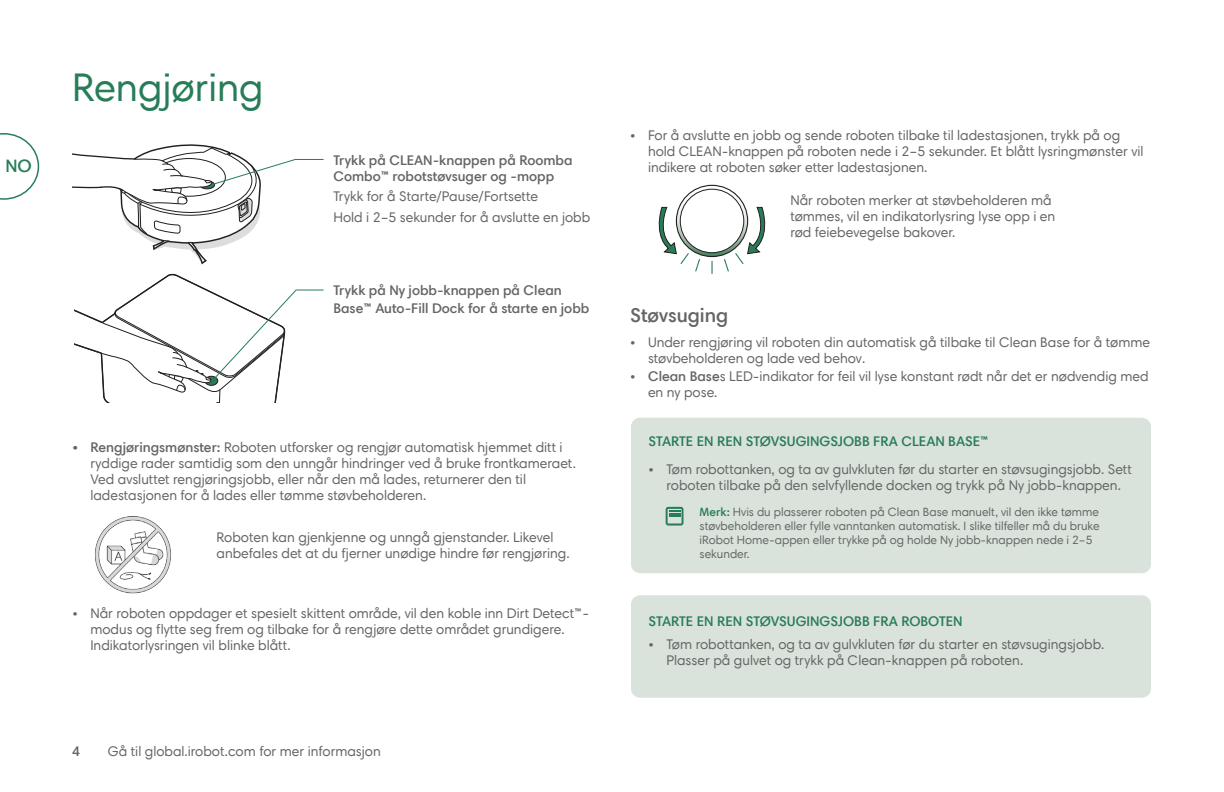
<style>
.page{position:relative;width:1224px;height:792px;background:#fff}
.page>*{position:absolute;margin:0;border:0;box-sizing:border-box;transform-origin:0 0}
.Paragraph_with_Spaci{font:40px "Harmonia Sans Pro";color:#287d58}
.t1{font:600 20px "Harmonia Sans Pro";color:#646666}
.t2{font:600 18px "Harmonia Sans Pro";color:#287d58}
.t3{font:14px/16px "Harmonia Sans Pro";color:#646666}
.t4{font:600 14px/18px "Harmonia Sans Pro";color:#646666}
.t5{font:600 14px "Harmonia Sans Pro";color:#287d58}
.t6{font:12px/14px "Harmonia Sans Pro";color:#646666}
.s1{font-weight:600}
.s2{font-weight:600;color:#287d58}
</style>
<div class="page">
<svg style="left:0;top:133px;width:39px;height:67px"></svg>
<div style="left:631px;top:595px;width:520px;height:103px;background:#dae3db;border-radius:9px"></div>
<img style="left:95px;top:516px;width:76px;height:78px">
<svg style="left:676px;top:185px;width:72px;height:72px"></svg>
<div style="left:680px;top:189px;width:64px;height:64px;background:#fff;border-radius:50%"></div>
<svg style="left:658px;top:207px;width:43px;height:65px"></svg>
<svg style="left:711px;top:261px;width:2px;height:13px"></svg>
<svg style="left:723px;top:207px;width:43px;height:65px"></svg>
<div style="left:631px;top:418px;width:520px;height:155px;background:#dae3db;border-radius:9px"></div>
<svg style="left:666px;top:507px;width:18px;height:19px"></svg>
<svg style="left:72px;top:144px;width:252px;height:121px"></svg>
<svg style="left:74px;top:274px;width:250px;height:129px"></svg>
<p class="t2" style="left:5px;top:154px;width:28px">NO</p>
<p class="Paragraph_with_Spaci" style="left:72px;top:63px;width:193px">Rengjøring</p>
<p class="t4" style="left:333px;top:152px;width:241px;line-height:16px">Trykk på CLEAN-knappen på Roomba<br>Combo™ robotstøvsuger og -mopp</p>
<p class="t3" style="left:333px;top:188px;width:206px">Trykk for å Starte/Pause/Fortsette</p>
<p class="t3" style="left:333px;top:209px;width:258px">Hold i 2–5 sekunder for å avslutte en jobb</p>
<p class="t4" style="left:333px;top:281px;width:257px">Trykk på Ny jobb-knappen på Clean<br>Base™ Auto-Fill Dock for å starte en jobb</p>
<p class="t3" style="left:90px;top:439px;width:487px;text-indent:-18px"><span class="s1">• Rengjøringsmønster:</span> Roboten utforsker og rengjør automatisk hjemmet ditt i ryddige rader samtidig som den unngår hindringer ved å bruke frontkameraet.<br>Ved avsluttet rengjøringsjobb, eller når den må lades, returnerer den til ladestasjonen for å lades eller tømme støvbeholderen.</p>
<p class="t3" style="left:217px;top:529px;width:355px">Roboten kan gjenkjenne og unngå gjenstander. Likevel anbefales det at du fjerner unødige hindre før rengjøring.</p>
<p class="t3" style="left:90px;top:605px;width:500px;text-indent:-18px">• Når roboten oppdager et spesielt skittent område, vil den koble inn Dirt Detect™- modus og flytte seg frem og tilbake for å rengjøre dette området grundigere.<br>Indikatorlysringen vil blinke blått.</p>
<p class="t4" style="left:72px;top:742px;width:9px">4</p>
<p class="t3" style="left:108px;top:743px;width:274px">Gå til global.irobot.com for mer informasjon</p>
<p class="t3" style="left:648px;top:127px;width:497px;text-indent:-18px">• For å avslutte en jobb og sende roboten tilbake til ladestasjonen, trykk på og hold CLEAN-knappen på roboten nede i 2–5 sekunder. Et blått lysringmønster vil indikere at roboten søker etter ladestasjonen.</p>
<p class="t3" style="left:790px;top:192px;width:267px">Når roboten merker at støvbeholderen må tømmes, vil en indikatorlysring lyse opp i en rød feiebevegelse bakover.</p>
<p class="t1" style="left:630px;top:303px;width:100px">Støvsuging</p>
<p class="t3" style="left:648px;top:334px;width:504px;text-indent:-18px">• Under rengjøring vil roboten din automatisk gå tilbake til Clean Base for å tømme støvbeholderen og lade ved behov.</p>
<p class="t3" style="left:648px;top:368px;width:502px;text-indent:-18px">• <span class="s1">Clean Base</span>s LED-indikator for feil vil lyse konstant rødt når det er nødvendig med en ny pose.</p>
<p class="t5" style="left:649px;top:433px;width:342px">STARTE EN REN STØVSUGINGSJOBB FRA CLEAN BASE™</p>
<p class="t3" style="left:649px;top:461px;width:485px;text-align:center">• Tøm robottanken, og ta av gulvkluten før du starter en støvsugingsjobb. Sett roboten tilbake på den selvfyllende docken og trykk på Ny jobb-knappen.</p>
<p class="t6" style="left:700px;top:504px;width:401px"><span class="s2">Merk:</span> Hvis du plasserer roboten på Clean Base manuelt, vil den ikke tømme støvbeholderen eller fylle vanntanken automatisk. I slike tilfeller må du bruke iRobot Home-appen eller trykke på og holde Ny jobb-knappen nede i 2–5 sekunder.</p>
<p class="t5" style="left:649px;top:613px;width:316px">STARTE EN REN STØVSUGINGSJOBB FRA ROBOTEN</p>
<p class="t3" style="left:667px;top:636px;width:439px;text-indent:-18px">• Tøm robottanken, og ta av gulvkluten før du starter en støvsugingsjobb.<br>Plasser på gulvet og trykk på Clean-knappen på roboten.</p>
</div>
